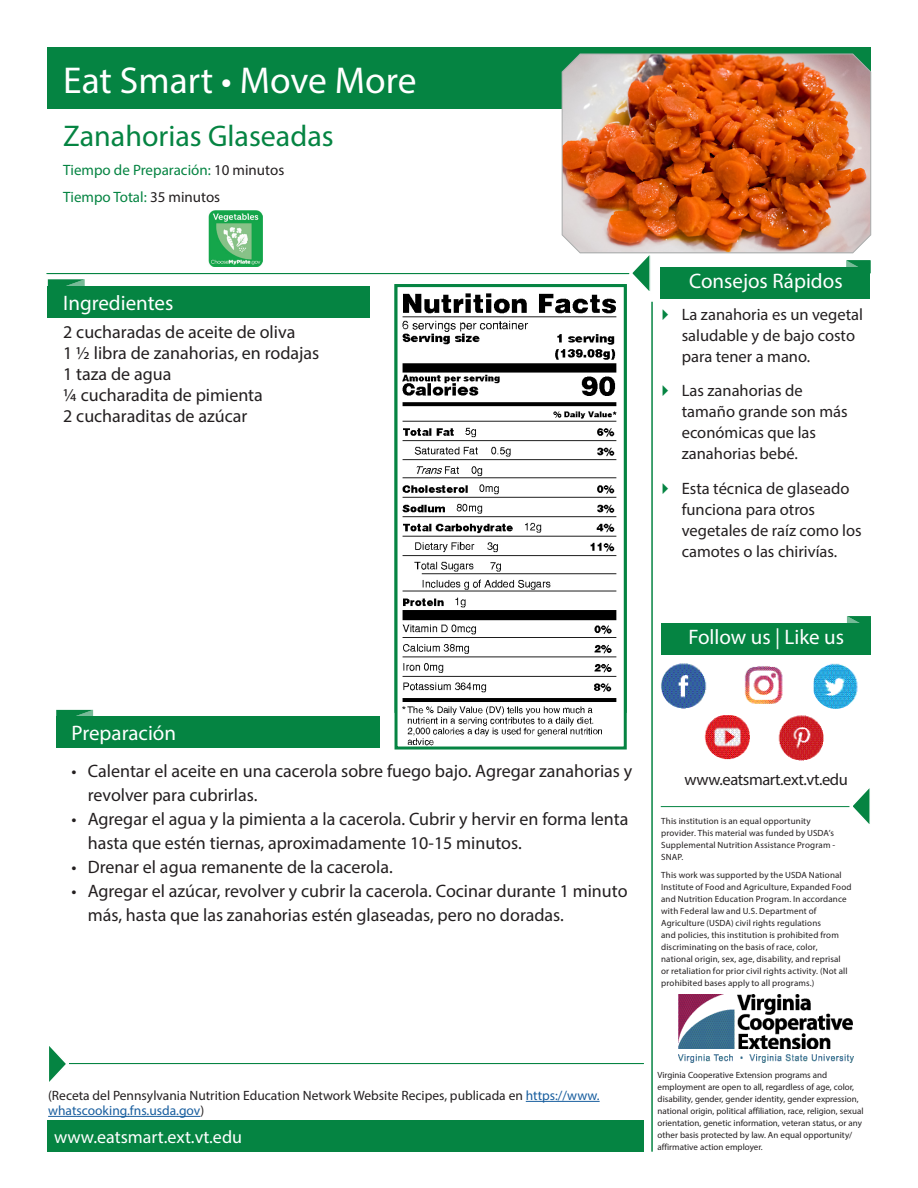
<style>
.page{position:relative;width:918px;height:1188px;background:#fff}
.page>*{position:absolute;margin:0;border:0;box-sizing:border-box;transform-origin:0 0}
.t1{font:37.5px "Myriad Pro";color:#fff}
.t2{font:30px "Myriad Pro";color:#058442}
.Recipie_titles{font:21px "Myriad Pro";color:#fff}
.Text{font:18px/24px "Myriad Pro";color:#231f20}
.t3{font:18px "Myriad Pro";color:#fff}
.Quick_Tips_Text{font:16.5px/21px "Myriad Pro";color:#231f20}
.Quick_Tips_Text-2{font:16.5px "Myriad Pro";letter-spacing:-.025em;color:#231f20}
.t4{font:15px "Myriad Pro";color:#058442}
.t5{font:13.5px/15px "Myriad Pro";color:#231f20}
.t6{font:9px/12px "Myriad Pro";letter-spacing:.015em;color:#231f20}
.s1{color:#231f20}
.s2{color:#175d9e}
</style>
<div class="page">
<div style="left:47px;top:47px;width:824px;height:62px;background:#058442"></div>
<svg style="left:48px;top:279px;width:37px;height:7px"></svg>
<div style="left:48px;top:286px;width:322px;height:31px;background:#058442"></div>
<img style="left:661px;top:663px;width:46px;height:46px;border-radius:23px">
<img style="left:705px;top:715px;width:45px;height:45px">
<img style="left:744px;top:666px;width:39px;height:38px">
<img style="left:814px;top:663px;width:44px;height:46px">
<img style="left:778px;top:715px;width:46px;height:46px">
<svg style="left:847px;top:616px;width:24px;height:7px"></svg>
<div style="left:661px;top:623px;width:210px;height:31px;background:#058442"></div>
<svg style="left:853px;top:788px;width:17px;height:36px"></svg>
<hr style="left:661px;top:806px;width:188px;height:1px;background:#058442">
<div style="left:47px;top:1121px;width:597px;height:31px;background:#058442"></div>
<hr style="left:652px;top:302px;width:1px;height:850px;background:#058442">
<svg style="left:629px;top:255px;width:22px;height:36px"></svg>
<hr style="left:46px;top:273px;width:583px;height:1px;background:#058442">
<svg style="left:56px;top:710px;width:37px;height:7px"></svg>
<div style="left:56px;top:717px;width:323px;height:31px;background:#058442"></div>
<hr style="left:526px;top:1101px;width:74px;height:1px;background:#175d9e">
<hr style="left:48px;top:1116px;width:152px;height:1px;background:#175d9e">
<img style="left:561px;top:53px;width:311px;height:201px">
<svg style="left:846px;top:260px;width:24px;height:7px"></svg>
<div style="left:661px;top:267px;width:209px;height:31px;background:#058442"></div>
<img style="left:209px;top:211px;width:54px;height:56px">
<svg style="left:49px;top:1046px;width:17px;height:36px"></svg>
<hr style="left:69px;top:1063px;width:575px;height:1px;background:#058442">
<img style="left:402px;top:293px;width:215px;height:453px">
<div style="left:395px;top:284px;width:232px;height:466px;border:3px solid #058442"></div>
<img style="left:678px;top:995px;width:175px;height:68px">
<h1 class="t1" style="left:63px;top:57px;width:355px">Eat Smart • Move More</h1>
<p class="t2" style="left:63px;top:117px;width:272px">Zanahorias Glaseadas</p>
<p class="t4" style="left:63px;top:160px;width:223px">Tiempo de Preparación: <span class="s1">10 minutos</span></p>
<p class="t4" style="left:63px;top:187px;width:159px">Tiempo Total: <span class="s1">35 minutos</span></p>
<h3 class="Recipie_titles" style="left:63px;top:290px;width:112px">Ingredientes</h3>
<p class="Text" style="left:63px;top:320px;width:234px">2 cucharadas de aceite de oliva</p>
<p class="Text" style="left:63px;top:341px;width:258px">1 ½ libra de zanahorias, en rodajas</p>
<p class="Text" style="left:63px;top:362px;width:110px">1 taza de agua</p>
<p class="Text" style="left:63px;top:383px;width:201px">¼ cucharadita de pimienta</p>
<p class="Text" style="left:63px;top:404px;width:186px">2 cucharaditas de azúcar</p>
<p class="Recipie_titles" style="left:689px;top:268px;width:155px">Consejos Rápidos</p>
<h3 class="Recipie_titles" style="left:721px;top:268px;width:91px">Quick Tips</h3>
<p class="Quick_Tips_Text" style="left:682px;top:303px;width:183px">La zanahoria es un vegetal saludable y de bajo costo para tener a mano.</p>
<p class="Quick_Tips_Text" style="left:682px;top:380px;width:167px">Las zanahorias de tamaño grande son más económicas que las zanahorias bebé.</p>
<p class="Quick_Tips_Text" style="left:682px;top:477px;width:182px">Esta técnica de glaseado funciona para otros vegetales de raíz como los camotes o las chirivías.</p>
<h3 class="Recipie_titles" style="left:689px;top:624px;width:157px">Follow us | Like us</h3>
<p class="Recipie_titles" style="left:72px;top:720px;width:106px">Preparación</p>
<p class="Text" style="left:88px;top:758px;width:546px;text-indent:-16px">• Calentar el aceite en una cacerola sobre fuego bajo. Agregar zanahorias y revolver para cubrirlas.</p>
<p class="Text" style="left:88px;top:806px;width:542px;text-indent:-16px">• Agregar el agua y la pimienta a la cacerola. Cubrir y hervir en forma lenta hasta que estén tiernas, aproximadamente 10-15 minutos.</p>
<p class="Text" style="left:72px;top:854px;width:323px">• Drenar el agua remanente de la cacerola.</p>
<p class="Text" style="left:88px;top:878px;width:541px;text-indent:-16px">• Agregar el azúcar, revolver y cubrir la cacerola. Cocinar durante 1 minuto más, hasta que las zanahorias estén glaseadas, pero no doradas.</p>
<h3 class="Quick_Tips_Text-2" style="left:685px;top:769px;width:165px">www.eatsmart.ext.vt.edu</h3>
<p class="t6" style="left:661px;top:815px;width:176px">This institution is an equal opportunity provider. This material was funded by USDA’s Supplemental Nutrition Assistance Program - SNAP.</p>
<p class="t6" style="left:661px;top:869px;width:192px">This work was supported by the USDA National Institute of Food and Agriculture, Expanded Food and Nutrition Education Program. In accordance with Federal law and U.S. Department of Agriculture (USDA) civil rights regulations<br>and policies, this institution is prohibited from discriminating on the basis of race, color,<br>national origin, sex, age, disability, and reprisal<br>or retaliation for prior civil rights activity. (Not all prohibited bases apply to all programs.)</p>
<p class="t5" style="left:48px;top:1088px;width:553px">(Receta del Pennsylvania Nutrition Education Network Website Recipes, publicada en <span class="s2">https://www. whatscooking.fns.usda.gov</span>)</p>
<p class="t3" style="left:54px;top:1126px;width:190px">www.eatsmart.ext.vt.edu</p>
<p class="t6" style="left:658px;top:1068px;width:207px">Virginia Cooperative Extension programs and employment are open to all, regardless of age, color, disability, gender, gender identity, gender expression, national origin, political affiliation, race, religion, sexual orientation, genetic information, veteran status, or any other basis protected by law. An equal opportunity/ affirmative action employer.</p>
</div>
